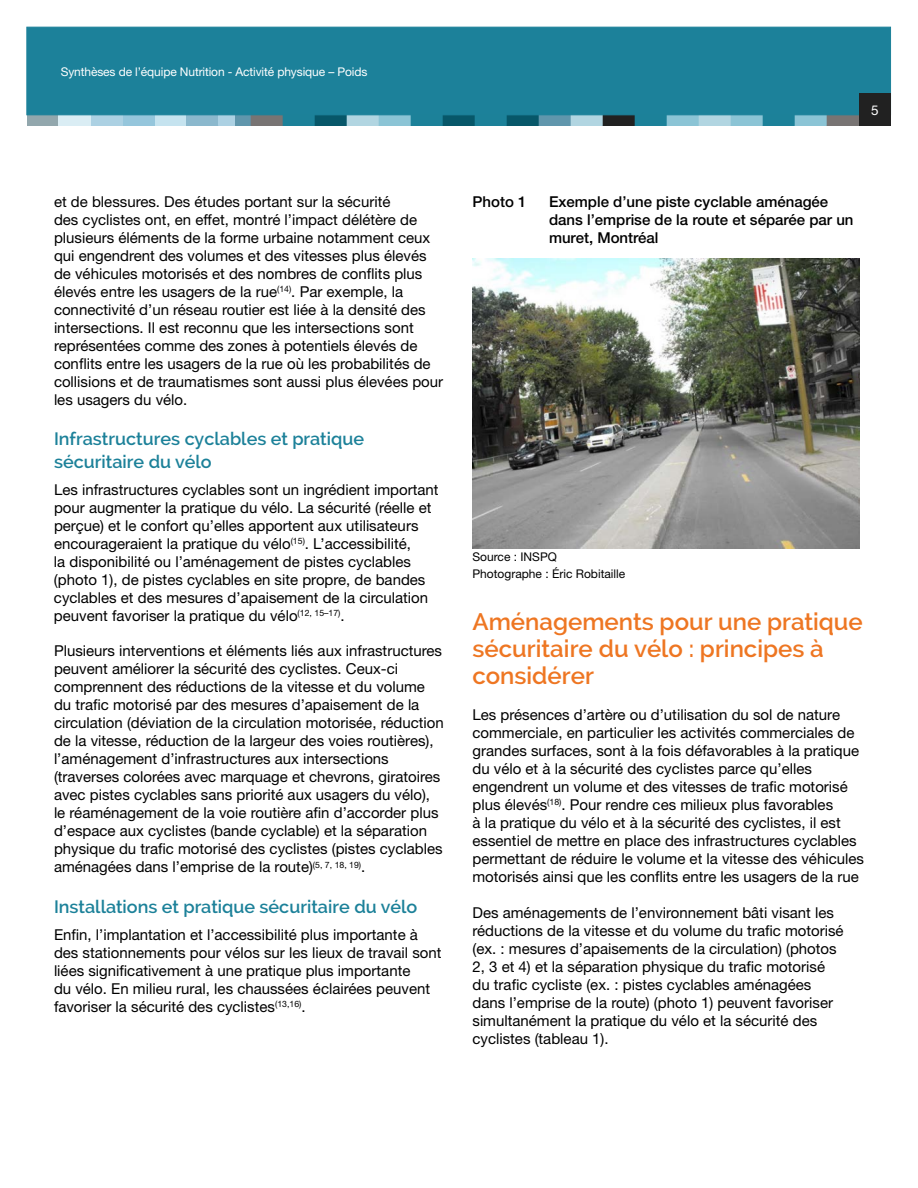
<style>
.page{position:relative;width:918px;height:1188px;background:#fff}
.page>*{position:absolute;margin:0;border:0;box-sizing:border-box;transform-origin:0 0}
.t1{font:600 24px/27px "Raleway";color:#ee7622}
.t2{font:600 18px/22.5px "Raleway";color:#1c8199}
.t3{font:15px/18px "Helvetica Neue LT Std";color:#000}
.t4{font:500 15px/18px "Helvetica Neue LT Std";color:#000}
.t5{font:13.5px "Helvetica Neue LT Std";color:#fff}
.t6{font:12px "Helvetica Neue LT Std";letter-spacing:-.01em;color:#fff}
.t7{font:12px/17.4px "Helvetica Neue LT Std";color:#000}
</style>
<div class="page">
<div style="left:27px;top:110px;width:32px;height:16px;background:#92a7ad"></div>
<div style="left:59px;top:110px;width:32px;height:16px;background:#daedf4"></div>
<div style="left:91px;top:110px;width:32px;height:16px;background:#acd1e3"></div>
<div style="left:123px;top:110px;width:32px;height:16px;background:#95c6dc"></div>
<svg style="left:155px;top:115px;width:704px;height:11px;background:#5c96a7"></svg>
<div style="left:27px;top:27px;width:864px;height:88px;background:#1c819a;border:1px solid #1c819a"></div>
<div style="left:859px;top:94px;width:32px;height:32px;background:#212121"></div>
<img style="left:472px;top:258px;width:388px;height:290px">
<p class="t6" style="left:61px;top:65px;width:308px">Synthèses de l’équipe Nutrition - Activité physique – Poids</p>
<p class="t5" style="left:871px;top:102px;width:9px">5</p>
<p class="t3" style="left:54px;top:192px;width:391px">et de blessures. Des études portant sur la sécurité<br>des cyclistes ont, en effet, montré l’impact délétère de plusieurs éléments de la forme urbaine notamment ceux qui engendrent des volumes et des vitesses plus élevés de véhicules motorisés et des nombres de conflits plus élevés entre les usagers de la rue<sup>(14)</sup>. Par exemple, la connectivité d’un réseau routier est liée à la densité des intersections. Il est reconnu que les intersections sont représentées comme des zones à potentiels élevés de conflits entre les usagers de la rue où les probabilités de collisions et de traumatismes sont aussi plus élevées pour les usagers du vélo.</p>
<p class="t2" style="left:54px;top:427px;width:312px">Infrastructures cyclables et pratique sécuritaire du vélo</p>
<p class="t3" style="left:54px;top:480px;width:386px">Les infrastructures cyclables sont un ingrédient important pour augmenter la pratique du vélo. La sécurité (réelle et perçue) et le confort qu’elles apportent aux utilisateurs encourageraient la pratique du vélo<sup>(15)</sup>. L’accessibilité,<br>la disponibilité ou l’aménagement de pistes cyclables (photo 1), de pistes cyclables en site propre, de bandes cyclables et des mesures d’apaisement de la circulation peuvent favoriser la pratique du vélo<sup>(12,</sup> <sup>15–17)</sup>.</p>
<p class="t3" style="left:54px;top:642px;width:391px">Plusieurs interventions et éléments liés aux infrastructures peuvent améliorer la sécurité des cyclistes. Ceux-ci comprennent des réductions de la vitesse et du volume du trafic motorisé par des mesures d’apaisement de la circulation (déviation de la circulation motorisée, réduction de la vitesse, réduction de la largeur des voies routières), l’aménagement d’infrastructures aux intersections (traverses colorées avec marquage et chevrons, giratoires avec pistes cyclables sans priorité aux usagers du vélo), le réaménagement de la voie routière afin d’accorder plus d’espace aux cyclistes (bande cyclable) et la séparation physique du trafic motorisé des cyclistes (pistes cyclables aménagées dans l’emprise de la route)<sup>(5,</sup> <sup>7,</sup> <sup>18,</sup> <sup>19)</sup>.</p>
<p class="t2" style="left:54px;top:895px;width:365px">Installations et pratique sécuritaire du vélo</p>
<p class="t3" style="left:54px;top:925px;width:389px">Enfin, l’implantation et l’accessibilité plus importante à des stationnements pour vélos sur les lieux de travail sont liées significativement à une pratique plus importante<br>du vélo. En milieu rural, les chaussées éclairées peuvent favoriser la sécurité des cyclistes<sup>(13,16)</sup>.</p>
<p class="t4" style="left:473px;top:193px;width:55px">Photo 1</p>
<p class="t4" style="left:549px;top:193px;width:306px">Exemple d’une piste cyclable aménagée dans l’emprise de la route et séparée par un muret, Montréal</p>
<p class="t7" style="left:472px;top:548px;width:154px">Source : INSPQ<br>Photographe : Éric Robitaille</p>
<h1 class="t1" style="left:472px;top:608px;width:392px">Aménagements pour une pratique sécuritaire du vélo : principes à considérer</h1>
<p class="t3" style="left:472px;top:706px;width:393px">Les présences d’artère ou d’utilisation du sol de nature commerciale, en particulier les activités commerciales de grandes surfaces, sont à la fois défavorables à la pratique du vélo et à la sécurité des cyclistes parce qu’elles engendrent un volume et des vitesses de trafic motorisé plus élevés<sup>(18)</sup>. Pour rendre ces milieux plus favorables<br>à la pratique du vélo et à la sécurité des cyclistes, il est essentiel de mettre en place des infrastructures cyclables permettant de réduire le volume et la vitesse des véhicules motorisés ainsi que les conflits entre les usagers de la rue</p>
<p class="t3" style="left:473px;top:904px;width:373px">Des aménagements de l’environnement bâti visant les réductions de la vitesse et du volume du trafic motorisé (ex. : mesures d’apaisements de la circulation) (photos 2, 3 et 4) et la séparation physique du trafic motorisé du trafic cycliste (ex. : pistes cyclables aménagées dans l’emprise de la route) (photo 1) peuvent favoriser simultanément la pratique du vélo et la sécurité des cyclistes (tableau 1).</p>
</div>
